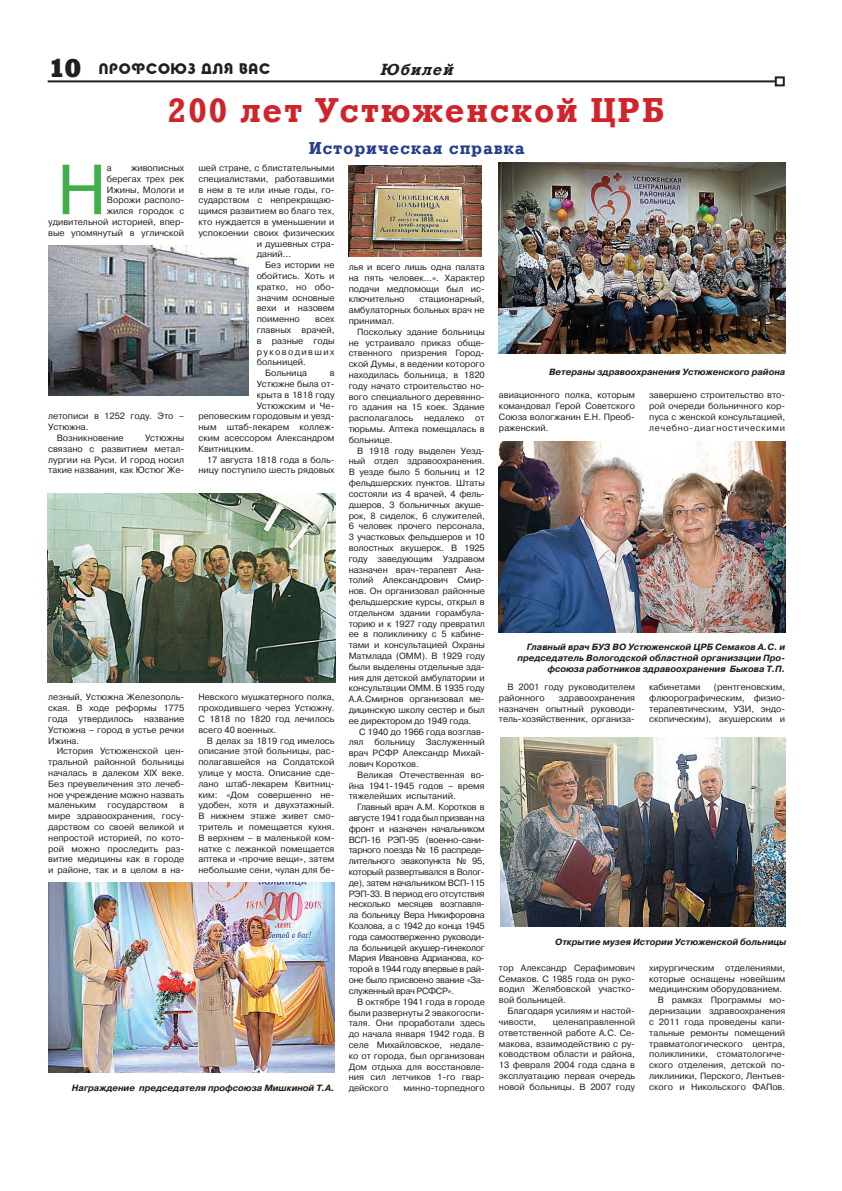
<style>
.page{position:relative;width:842px;height:1191px;background:#fff}
.page>*{position:absolute;margin:0;border:0;box-sizing:border-box;transform-origin:0 0}
.t1{font:70.7px "Pragmatica C";color:#40ae49}
.t2{font:700 34px "Rodeo";letter-spacing:.08em;color:#d1232a}
.t3{font:800 26px "Rodeo";color:#231f20}
.t4{font:700 17px "Rodeo";letter-spacing:.08em;color:#253f8e}
.t5{font:italic 700 16px "Rodeo";letter-spacing:.1em;color:#231f20}
.t6{font:700 15px "Taurus";letter-spacing:.05em;color:#231f20}
.t7{font:9px/10.8px "Pragmatica C";color:#231f20;text-align:justify}
.Signature{font:italic 700 9px/10.8px "Pragmatica C";color:#231f20;text-align:right}
</style>
<div class="page">
<hr style="left:48px;top:80px;width:728px;height:2px;background:#231f20">
<div style="left:775px;top:76px;width:10px;height:10px;border:2px solid #231f20"></div>
<img style="left:48px;top:245px;width:200px;height:150px">
<img style="left:349px;top:166px;width:133px;height:90px">
<img style="left:48px;top:494px;width:287px;height:188px">
<img style="left:499px;top:163px;width:286px;height:190px">
<img style="left:499px;top:442px;width:286px;height:190px">
<img style="left:500px;top:737px;width:285px;height:189px">
<img style="left:48px;top:882px;width:286px;height:190px">
<p class="t3" style="left:49px;top:53px;width:34px">10</p>
<p class="t6" style="left:99px;top:59px;width:173px">ПРОФСОЮЗ ДЛЯ ВАС</p>
<p class="t5" style="left:380px;top:60px;width:74px">Юбилей</p>
<p class="t2" style="left:168px;top:91px;width:497px">200 лет Устюженской ЦРБ</p>
<p class="t1" style="left:57px;top:150px;width:52px">Н</p>
<p class="t7" style="left:107px;top:162px;width:6px">а</p>
<p class="t4" style="left:309px;top:138px;width:217px">Историческая справка</p>
<p class="t7" style="left:198px;top:162px;width:138px">шей стране, с блистательными</p>
<p class="t7" style="left:198px;top:173px;width:138px">специалистами, работавшими</p>
<p class="t7" style="left:198px;top:184px;width:138px">в нем в те или иные годы, го-</p>
<p class="t7" style="left:198px;top:195px;width:138px">сударством с непрекращаю-</p>
<p class="t7" style="left:198px;top:206px;width:138px">щимся развитием во благо тех,</p>
<p class="t7" style="left:198px;top:216px;width:138px">кто нуждается в уменьшении и</p>
<p class="t7" style="left:198px;top:227px;width:138px">успокоении своих физических</p>
<p class="t7" style="left:257px;top:238px;width:79px">и душевных стра-</p>
<p class="t7" style="left:257px;top:249px;width:36px">даний…</p>
<p class="t7" style="left:257px;top:260px;width:79px;text-indent:9px">Без истории не обойтись. Хоть и кратко, но обо&shy;значим основные вехи и назовем поименно</p>
<p class="t7" style="left:48px;top:162px;width:138px;text-align:right">живописных<br>берегах трех рек<br>Ижины, Мологи и<br>Ворожи располо-<br>жился городок с удивительной историей, впер&shy;вые упомянутый в угличской</p>
<p class="t7" style="left:349px;top:261px;width:138px">лья и всего лишь одна палата на пять человек…». Характер подачи медпомощи был ис&shy;ключительно</p>
<p class="t7" style="left:349px;top:294px;width:138px;text-indent:71px">стационарный, амбулаторных больных врач не принимал.</p>
<p class="t7" style="left:349px;top:326px;width:138px;text-indent:9px">Поскольку здание больницы не устраивало приказ обще&shy;ственного призрения Город&shy;ской Думы, в ведении которого находилась больница, в 1820 году начато строительство но&shy;вого специального деревянно&shy;го здания на 15 коек. Здание располагалось недалеко от тюрьмы. Аптека помещалась в больнице.</p>
<p class="t7" style="left:349px;top:445px;width:138px;text-indent:9px">В 1918 году выделен Уезд&shy;ный отдел здравоохранения.<br>В уезде было 5 больниц и 12 фельдшерских пунктов. Штаты состояли из 4 врачей, 4 фель&shy;дшеров, 3 больничных акуше&shy;рок, 8 сиделок, 6 служителей, 6 человек прочего персонала, 3 участковых фельдшеров и 10 волостных акушерок. В 1925 году заведующим Уздравом назначен врач-терапевт Ана&shy;толий Александрович Смир&shy;нов. Он организовал районные фельдшерские курсы, открыл в отдельном здании горамбула&shy;торию и к 1927 году превратил ее в поликлинику с 5 кабине&shy;тами и консультацией Охраны Матмлада (ОММ). В 1929 году были выделены отдельные зда&shy;ния для детской амбулатории и консультации ОММ. В 1935 году А.А.Смирнов организовал ме&shy;дицинскую школу сестер и был ее директором до 1949 года.</p>
<p class="t7" style="left:349px;top:726px;width:138px;text-indent:11px">С 1940 до 1966 года возглав&shy;лял больницу Заслуженный врач РСФР Александр Михай&shy;лович Коротков.</p>
<p class="t7" style="left:349px;top:769px;width:138px;text-indent:9px">Великая Отечественная во&shy;йна 1941-1945 годов – время тяжелейших испытаний.</p>
<p class="t7" style="left:349px;top:801px;width:138px;text-indent:9px">Главный врач А.М. Коротков в августе 1941 года был призван на фронт и назначен начальником ВСП-16 РЭП-95 (военно-сани&shy;тарного поезда № 16 распреде&shy;лительного эвакопункта № 95, который развертывался в Волог&shy;де), затем начальником ВСП-115<br>РЭП-33. В период его отсутствия несколько месяцев возглавля&shy;ла больницу Вера Никифоровна Козлова, а с 1942 до конца 1945 года самоотверженно руководи&shy;ла больницей акушер-гинеколог Мария Ивановна Адрианова, ко&shy;торой в 1944 году впервые в рай&shy;оне было присвоено звание «За&shy;служенный врач РСФСР».</p>
<p class="t7" style="left:349px;top:996px;width:138px;text-indent:9px">В октябре 1941 года в городе были развернуты 2 эвакогоспи&shy;таля. Они проработали здесь до начала января 1942 года. В селе Михайловское, недале&shy;ко от города, был организован Дом отдыха для восстановле&shy;ния сил летчиков 1-го гвар&shy;дейского</p>
<p class="t7" style="left:257px;top:314px;width:79px;text-indent:59px">всех главных врачей, в разные годы руководивших больницей.</p>
<p class="t7" style="left:265px;top:368px;width:43px">Больница</p>
<p class="t7" style="left:330px;top:368px;width:6px">в</p>
<p class="t7" style="left:257px;top:378px;width:79px">Устюжне была от-</p>
<p class="t7" style="left:257px;top:389px;width:79px">крыта в 1818 году</p>
<p class="t7" style="left:257px;top:400px;width:79px">Устюжским и Че-</p>
<p class="t7" style="left:198px;top:411px;width:138px">реповеским городовым и уезд-</p>
<p class="t7" style="left:198px;top:422px;width:138px">ным штаб-лекарем коллеж-</p>
<p class="t7" style="left:198px;top:432px;width:138px">ским асессором Александром</p>
<p class="t7" style="left:198px;top:443px;width:57px">Квитницким.</p>
<p class="t7" style="left:198px;top:454px;width:138px;text-align:right">17 августа 1818 года в боль&shy;ницу поступило шесть рядовых</p>
<p class="Signature" style="left:549px;top:367px;width:238px">Ветераны здравоохранения Устюженского района</p>
<p class="t7" style="left:649px;top:390px;width:138px">завершено строительство вто&shy;рой очереди больничного кор&shy;пуса с женской консультацией, лечебно-диагностическими</p>
<p class="t7" style="left:499px;top:390px;width:138px">авиационного полка, которым командовал Герой Советского Союза вологжанин Е.Н. Преоб&shy;раженский.</p>
<p class="t7" style="left:48px;top:411px;width:138px">летописи в 1252 году. Это –<br>Устюжна.</p>
<p class="t7" style="left:57px;top:432px;width:69px">Возникновение</p>
<p class="t7" style="left:48px;top:432px;width:138px;text-indent:97px">Устюжны связано с развитием метал&shy;лургии на Руси. И город носил такие названия, как Юстюг Же-</p>
<p class="Signature" style="left:517px;top:642px;width:269px">Главный врач БУЗ ВО Устюженской ЦРБ Семаков А.С. и председатель Вологодской областной организации Про&shy;фсоюза работников здравоохранения Быкова Т.П.</p>
<p class="t7" style="left:649px;top:681px;width:53px">кабинетами</p>
<p class="t7" style="left:499px;top:681px;width:138px;text-indent:9px">В 2001 году руководителем районного</p>
<p class="t7" style="left:649px;top:681px;width:138px;text-indent:65px">(рентгеновским, флюорографическим, физио&shy;терапевтическим, УЗИ, эндо&shy;скопическим), акушерским и</p>
<p class="t7" style="left:48px;top:692px;width:138px">лезный, Устюжна Железополь&shy;ская. В ходе реформы 1775 года утвердилось название Устюжна – город в устье речки Ижина.</p>
<p class="t7" style="left:48px;top:746px;width:138px;text-indent:9px">История Устюженской цен&shy;тральной районной больницы началась в далеком XIX веке.<br>Без преувеличения это лечеб&shy;ное учреждение можно назвать маленьким</p>
<p class="t7" style="left:198px;top:692px;width:138px">Невского мушкатерного полка, проходившего через Устюжну.<br>С 1818 по 1820 год лечилось всего 40 военных.</p>
<p class="t7" style="left:198px;top:735px;width:138px;text-indent:9px">В делах за 1819 год имелось описание этой больницы, рас&shy;полагавшейся на Солдатской улице у моста. Описание сде&shy;лано штаб-лекарем Квитниц&shy;ким: «Дом совершенно не&shy;удобен, хотя и двухэтажный.<br>В нижнем этаже живет смо&shy;тритель и помещается кухня.<br>В верхнем – в маленькой ком&shy;натке с лежанкой помещается аптека и «прочие вещи», затем небольшие сени, чулан для бе-</p>
<p class="t7" style="left:499px;top:692px;width:138px;text-indent:60px">здравоохранения назначен опытный руководи&shy;тель-хозяйственник, организа-</p>
<p class="t7" style="left:108px;top:800px;width:62px">государством</p>
<p class="t7" style="left:48px;top:800px;width:138px;text-indent:131px">в мире здравоохранения, госу&shy;дарством со своей великой и непростой историей, по кото&shy;рой можно проследить раз&shy;витие медицины как в городе и районе, так и в целом в на-</p>
<p class="Signature" style="left:555px;top:936px;width:233px">Открытие музея Истории Устюженской больницы</p>
<p class="t7" style="left:499px;top:962px;width:138px">тор Александр Серафимович Семаков. С 1985 года он руко&shy;водил Желябовской участко&shy;вой больницей.</p>
<p class="t7" style="left:499px;top:1005px;width:138px;text-indent:9px">Благодаря усилиям и настой&shy;чивости,</p>
<p class="t7" style="left:649px;top:962px;width:138px">хирургическим отделениями, которые оснащены новейшим медицинским оборудованием.</p>
<p class="t7" style="left:649px;top:994px;width:138px;text-indent:9px">В рамках Программы мо&shy;дернизации здравоохранения с 2011 года проведены капи&shy;тальные ремонты помещений травматологического центра, поликлиники, стоматологиче&shy;ского отделения, детской по&shy;ликлиники, Перского, Лентьев&shy;ского и Никольского ФАПов.</p>
<p class="t7" style="left:499px;top:1016px;width:138px;text-indent:54px">целенаправленной ответственной работе А.С. Се&shy;макова, взаимодействию с ру&shy;ководством области и района, 13 февраля 2004 года сдана в эксплуатацию первая очередь новой больницы. В 2007 году</p>
<p class="Signature" style="left:72px;top:1082px;width:264px">Награждение председателя профсоюза Мишкиной Т.А.</p>
<p class="t7" style="left:403px;top:1082px;width:83px">минно-торпедного</p>
</div>
